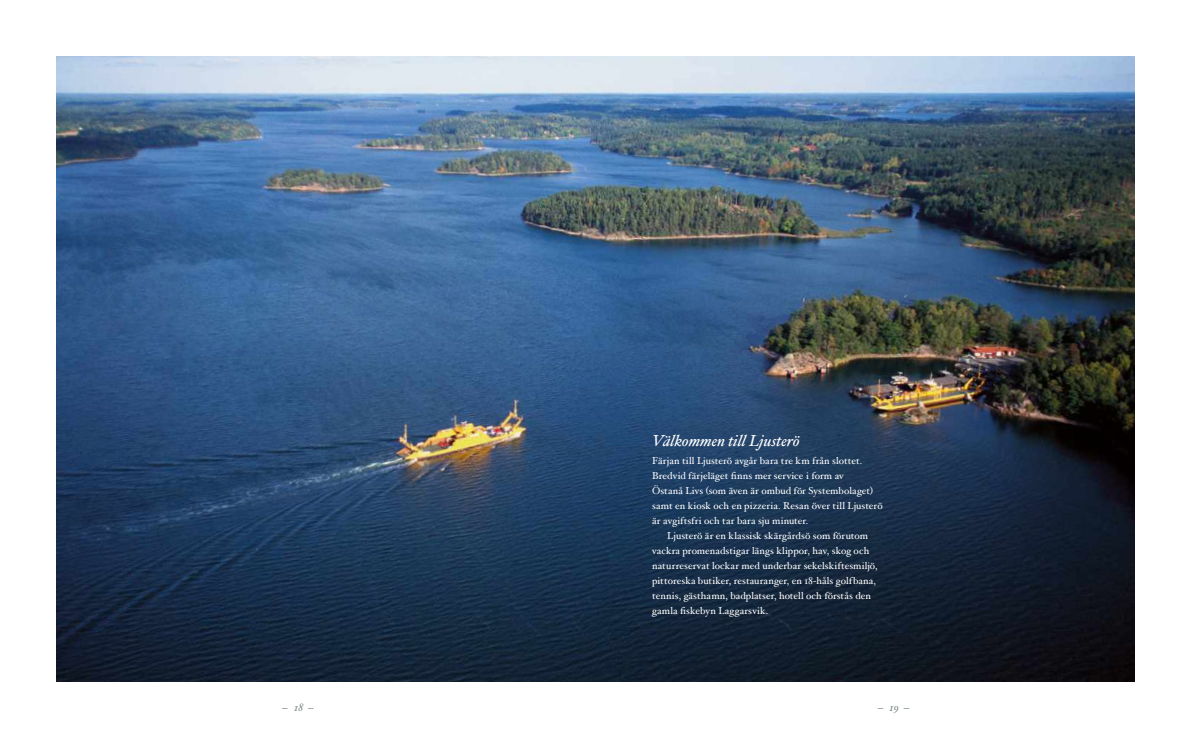
<style>
.page{position:relative;width:1191px;height:738px;background:#fff}
.page>*{position:absolute;margin:0;border:0;box-sizing:border-box;transform-origin:0 0}
.t1{font:italic 16px "Hoefler Text";letter-spacing:-.005em;color:#fff}
.t2{font:italic 11px "Hoefler Text";color:#7d8a82}
.t3{font:10px/15px "Hoefler Text";letter-spacing:.005em;color:#fff}
</style>
<div class="page">
<img style="left:57px;top:57px;width:1077px;height:623px">
<h1 class="t1" style="left:652px;top:431px;width:149px">Välkommen till Ljusterö</h1>
<p class="t3" style="left:652px;top:453px;width:232px">Färjan till Ljusterö avgår bara tre km från slottet.<br>Bredvid färjeläget finns mer service i form av<br>Östanå Livs (som även är ombud för Systembolaget) samt en kiosk och en pizzeria. Resan över till Ljusterö är avgiftsfri och tar bara sju minuter.</p>
<p class="t3" style="left:652px;top:528px;width:227px;text-indent:15px">Ljusterö är en klassisk skärgårdsö som förutom vackra promenadstigar längs klippor, hav, skog och naturreservat lockar med underbar sekelskiftesmiljö, pittoreska butiker, restauranger, en 18-håls golfbana, tennis, gästhamn, badplatser, hotell och förstås den gamla fiskebyn Laggarsvik.</p>
<p class="t2" style="left:282px;top:700px;width:32px">– 18 –</p>
<p class="t2" style="left:877px;top:700px;width:33px">– 19 –</p>
</div>
